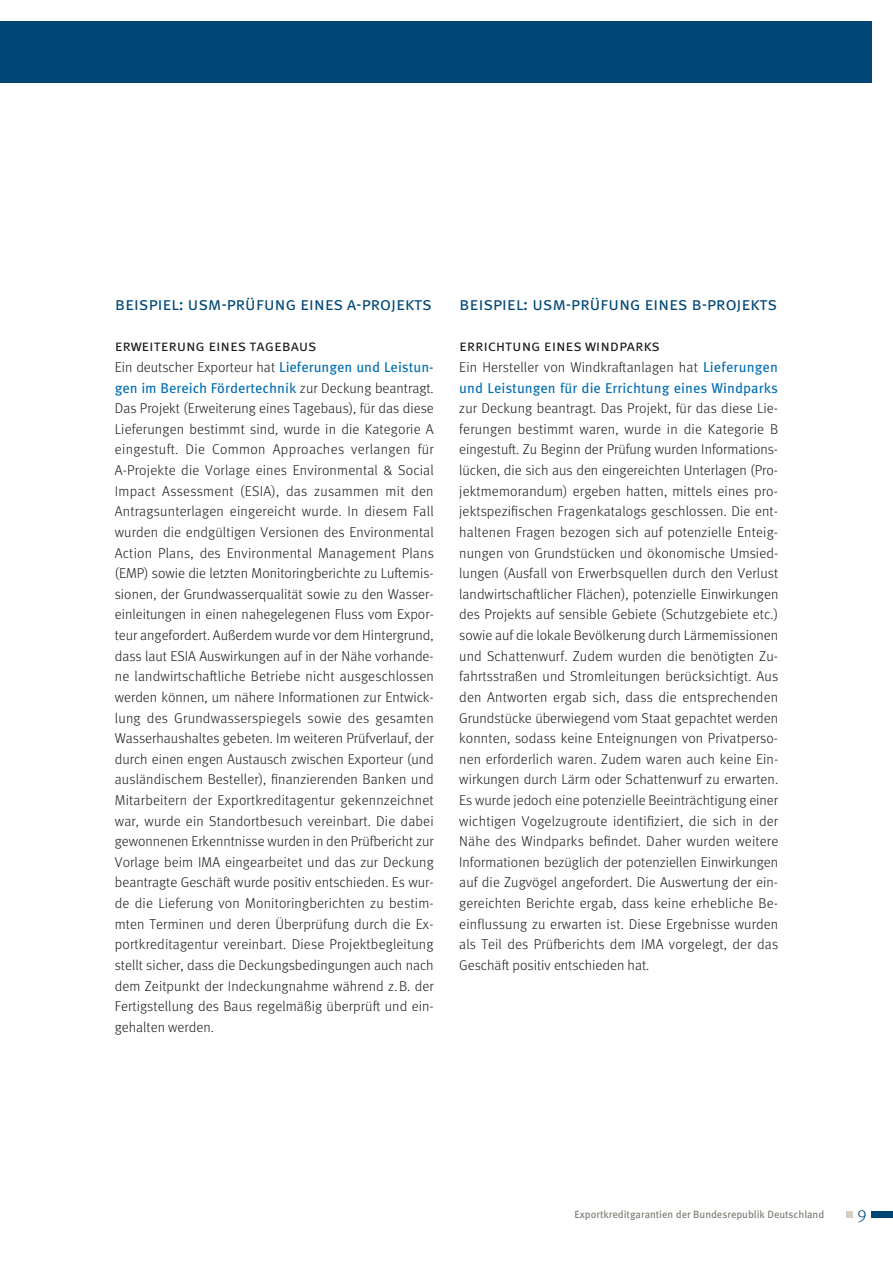
<style>
.page{position:relative;width:893px;height:1263px;background:#fff}
.page>*{position:absolute;margin:0;border:0;box-sizing:border-box;transform-origin:0 0}
.t1{font:18.3px "Meta Pro Norm";letter-spacing:-.02em;color:#004775}
.t2{font:300 17.25px "Meta Pro";color:#004775}
.t3{font:15.75px "Meta Pro Norm";letter-spacing:-.01em;color:#1a1a18}
.t4{font:300 14.25px/20.5px "Meta Pro";letter-spacing:.01em;color:#1a1a18}
.t5{font:14.25px/20.5px "Meta Pro";color:#006db1}
.t6{font:10.5px "Meta Pro";letter-spacing:-.005em;color:#7a766d}
.s1{font-weight:400;color:#006db1}
.s2{font-weight:300;color:#1a1a18}
</style>
<div class="page">
<div style="left:872px;top:1211px;width:21px;height:7px;background:#004775"></div>
<div style="left:846px;top:1211px;width:7px;height:7px;background:#d5cfc2"></div>
<div style="left:0;top:21px;width:872px;height:62px;background:#004775"></div>
<p class="t1" style="left:115px;top:290px;width:319px">beispiel: usm-prüfung eines a-projekts</p>
<p class="t3" style="left:115px;top:334px;width:203px">erweiterung eines tagebaus</p>
<p class="t4" style="left:115px;top:356px;width:321px">Ein deutscher Exporteur hat <span class="s1">Lieferungen und Leistun&shy;gen im Bereich Fördertechnik</span> zur Deckung beantragt.<br>Das Projekt (Erweiterung eines Tagebaus), für das diese Lieferungen bestimmt sind, wurde in die Kategorie A eingestuft. Die Common Approaches verlangen für A-Projekte die Vorlage eines Environmental &amp; Social Impact Assessment (ESIA), das zusammen mit den Antragsunterlagen eingereicht wurde. In diesem Fall wurden die endgültigen Versionen des Environmental Action Plans, des Environmental Management Plans (EMP) sowie die letzten Monitoringberichte zu Luftemis&shy;sionen, der Grundwasserqualität sowie zu den Wasser&shy;einleitungen in einen nahegelegenen Fluss vom Expor&shy;teur angefordert. Außerdem wurde vor dem Hintergrund, dass laut ESIA Auswirkungen auf in der Nähe vorhande&shy;ne landwirtschaftliche Betriebe nicht ausgeschlossen werden können, um nähere Informationen zur Entwick&shy;lung des Grundwasserspiegels sowie des gesamten Wasserhaushaltes gebeten. Im weiteren Prüfverlauf, der durch einen engen Austausch zwischen Exporteur (und ausländischem Besteller), finanzierenden Banken und Mitarbeitern der Exportkreditagentur gekennzeichnet war, wurde ein Standortbesuch vereinbart. Die dabei gewonnenen Erkenntnisse wurden in den Prüfbericht zur Vorlage beim IMA eingearbeitet und das zur Deckung beantragte Geschäft wurde positiv entschieden. Es wur&shy;de die Lieferung von Monitoringberichten zu bestim&shy;mten Terminen und deren Überprüfung durch die Ex&shy;portkreditagentur vereinbart. Diese Projektbegleitung stellt sicher, dass die Deckungsbedingungen auch nach dem Zeitpunkt der Indeckungnahme während z.B. der Fertigstellung des Baus regelmäßig überprüft und ein&shy;gehalten werden.</p>
<p class="t1" style="left:459px;top:290px;width:320px">beispiel: usm-prüfung eines b-projekts</p>
<p class="t3" style="left:459px;top:334px;width:202px">errichtung eines windparks</p>
<p class="t5" style="left:459px;top:356px;width:320px"><span class="s2">Ein Hersteller von Windkraftanlagen hat</span> Lieferungen und Leistungen für die Errichtung eines Windparks</p>
<p class="t4" style="left:459px;top:397px;width:321px;text-align:justify">zur Deckung beantragt. Das Projekt, für das diese Lie&shy;ferungen bestimmt waren, wurde in die Kategorie B eingestuft. Zu Beginn der Prüfung wurden Informations&shy;lücken, die sich aus den eingereichten Unterlagen (Pro&shy;jektmemorandum) ergeben hatten, mittels eines pro&shy;jektspezifischen Fragenkatalogs geschlossen. Die ent&shy;haltenen Fragen bezogen sich auf potenzielle Enteig&shy;nungen von Grundstücken und ökonomische Umsied&shy;lungen (Ausfall von Erwerbsquellen durch den Verlust landwirtschaftlicher Flächen), potenzielle Einwirkungen des Projekts auf sensible Gebiete (Schutzgebiete etc.) sowie auf die lokale Bevölkerung durch Lärmemissionen und Schattenwurf. Zudem wurden die benötigten Zu&shy;fahrtsstraßen und Stromleitungen berücksichtigt. Aus den Antworten ergab sich, dass die entsprechenden Grundstücke überwiegend vom Staat gepachtet werden konnten, sodass keine Enteignungen von Privatperso&shy;nen erforderlich waren. Zudem waren auch keine Ein&shy;wirkungen durch Lärm oder Schattenwurf zu erwarten.<br>Es wurde jedoch eine potenzielle Beeinträchtigung einer wichtigen Vogelzugroute identifiziert, die sich in der Nähe des Windparks befindet. Daher wurden weitere Informationen bezüglich der potenziellen Einwirkungen auf die Zugvögel angefordert. Die Auswertung der ein&shy;gereichten Berichte ergab, dass keine erhebliche Be&shy;einflussung zu erwarten ist. Diese Ergebnisse wurden als Teil des Prüfberichts dem IMA vorgelegt, der das Geschäft positiv entschieden hat.</p>
<p class="t6" style="left:575px;top:1206px;width:251px">Exportkreditgarantien der Bundesrepublik Deutschland</p>
<p class="t2" style="left:857px;top:1200px;width:11px">9</p>
</div>
